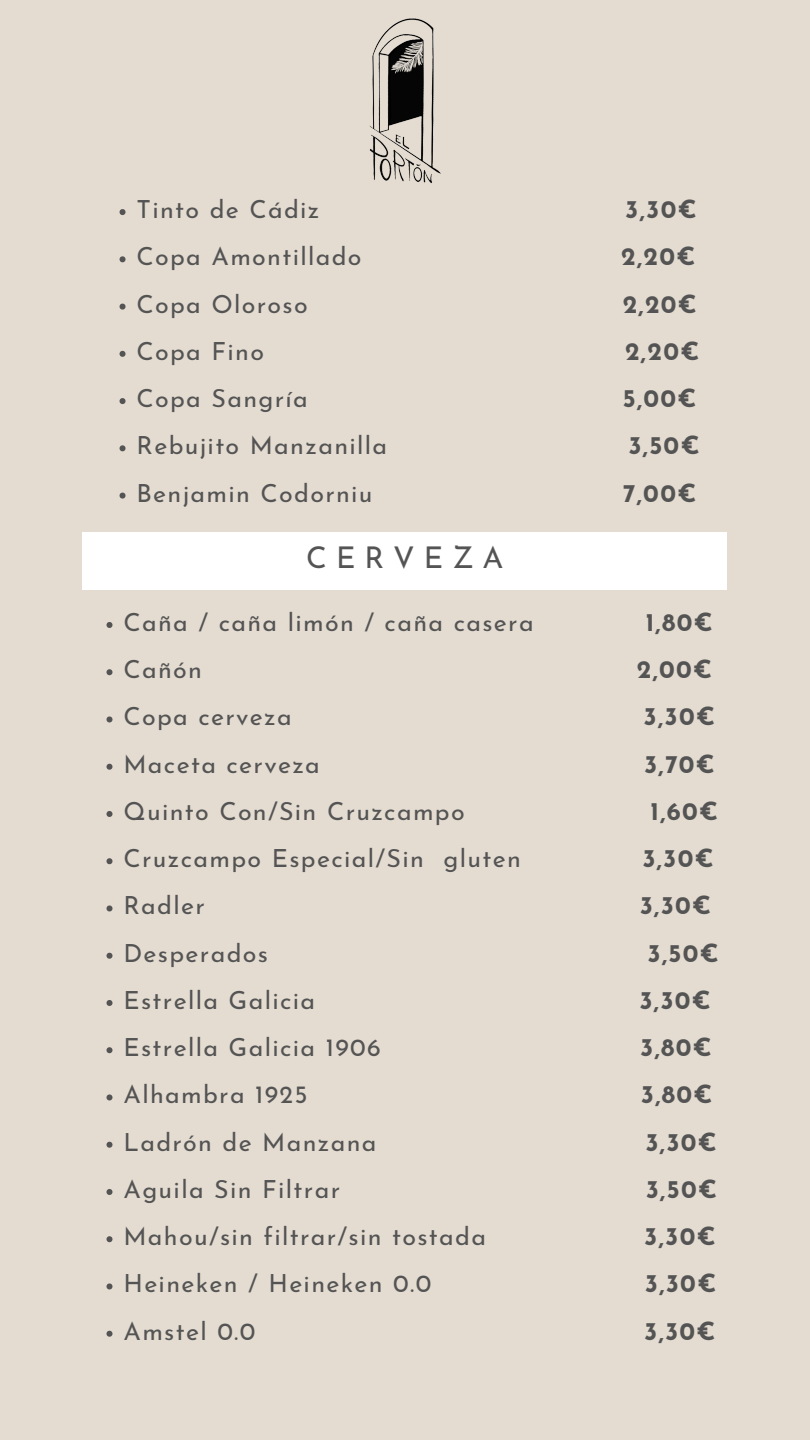
<style>
.page{position:relative;width:810px;height:1440px;background:#e4dcd1}
.page>*{position:absolute;margin:0;border:0;box-sizing:border-box;transform-origin:0 0}
.t1{font:30px "Josefin Sans";letter-spacing:.3em;color:#545454}
.t2{font:25px "Josefin Sans";letter-spacing:.055em;color:#545454}
.t3{font:700 25px "Josefin Sans";letter-spacing:.055em;color:#545454}
</style>
<div class="page">
<div style="left:83px;top:532px;width:644px;height:58px;background:#fff"></div>
<img style="left:369px;top:18px;width:72px;height:166px">
<svg style="left:120px;top:209px;width:6px;height:6px"></svg>
<svg style="left:120px;top:256px;width:6px;height:6px"></svg>
<svg style="left:120px;top:304px;width:6px;height:6px"></svg>
<svg style="left:120px;top:351px;width:6px;height:6px"></svg>
<svg style="left:120px;top:398px;width:6px;height:6px"></svg>
<svg style="left:120px;top:445px;width:6px;height:6px"></svg>
<svg style="left:120px;top:493px;width:6px;height:6px"></svg>
<svg style="left:106px;top:622px;width:6px;height:6px"></svg>
<svg style="left:106px;top:669px;width:6px;height:6px"></svg>
<svg style="left:106px;top:716px;width:6px;height:6px"></svg>
<svg style="left:106px;top:764px;width:6px;height:6px"></svg>
<svg style="left:106px;top:811px;width:6px;height:6px"></svg>
<svg style="left:106px;top:858px;width:6px;height:6px"></svg>
<svg style="left:106px;top:905px;width:6px;height:6px"></svg>
<svg style="left:106px;top:953px;width:6px;height:6px"></svg>
<svg style="left:106px;top:1000px;width:6px;height:6px"></svg>
<svg style="left:106px;top:1047px;width:6px;height:6px"></svg>
<svg style="left:106px;top:1094px;width:6px;height:6px"></svg>
<svg style="left:106px;top:1142px;width:6px;height:6px"></svg>
<svg style="left:106px;top:1189px;width:6px;height:6px"></svg>
<svg style="left:106px;top:1236px;width:6px;height:6px"></svg>
<svg style="left:106px;top:1283px;width:6px;height:6px"></svg>
<svg style="left:106px;top:1331px;width:6px;height:6px"></svg>
<p class="t2" style="left:137px;top:199px;width:184px">Tinto de Cádiz</p>
<p class="t3" style="left:625px;top:199px;width:73px">3,30€</p>
<p class="t2" style="left:137px;top:247px;width:227px">Copa Amontillado</p>
<p class="t3" style="left:621px;top:247px;width:76px">2,20€</p>
<p class="t2" style="left:137px;top:294px;width:173px">Copa Oloroso</p>
<p class="t3" style="left:623px;top:294px;width:76px">2,20€</p>
<p class="t2" style="left:137px;top:341px;width:129px">Copa Fino</p>
<p class="t3" style="left:625px;top:341px;width:76px">2,20€</p>
<p class="t2" style="left:137px;top:388px;width:173px">Copa Sangría</p>
<p class="t3" style="left:623px;top:388px;width:75px">5,00€</p>
<p class="t2" style="left:137px;top:436px;width:252px">Rebujito Manzanilla</p>
<p class="t3" style="left:628px;top:436px;width:73px">3,50€</p>
<p class="t2" style="left:137px;top:483px;width:238px">Benjamin Codorniu</p>
<p class="t3" style="left:623px;top:483px;width:75px">7,00€</p>
<p class="t1" style="left:306px;top:545px;width:199px">CERVEZA</p>
<h1 class="t2" style="left:123px;top:612px;width:412px">Caña / caña limón / caña casera</h1>
<h1 class="t3" style="left:646px;top:612px;width:69px">1,80€</h1>
<p class="t2" style="left:123px;top:659px;width:80px">Cañón</p>
<p class="t3" style="left:637px;top:659px;width:77px">2,00€</p>
<p class="t2" style="left:123px;top:707px;width:170px">Copa cerveza</p>
<p class="t3" style="left:644px;top:707px;width:73px">3,30€</p>
<p class="t2" style="left:123px;top:754px;width:198px">Maceta cerveza</p>
<p class="t3" style="left:644px;top:754px;width:72px">3,70€</p>
<p class="t2" style="left:123px;top:801px;width:343px">Quinto Con/Sin Cruzcampo</p>
<p class="t3" style="left:651px;top:801px;width:69px">1,60€</p>
<p class="t2" style="left:123px;top:848px;width:399px">Cruzcampo Especial/Sin gluten</p>
<p class="t3" style="left:642px;top:848px;width:73px">3,30€</p>
<p class="t2" style="left:123px;top:896px;width:83px">Radler</p>
<p class="t3" style="left:640px;top:896px;width:73px">3,30€</p>
<p class="t2" style="left:123px;top:943px;width:146px">Desperados</p>
<p class="t3" style="left:648px;top:943px;width:73px">3,50€</p>
<p class="t2" style="left:123px;top:990px;width:193px">Estrella Galicia</p>
<p class="t3" style="left:639px;top:990px;width:73px">3,30€</p>
<p class="t2" style="left:123px;top:1037px;width:259px">Estrella Galicia 1906</p>
<p class="t3" style="left:640px;top:1037px;width:73px">3,80€</p>
<p class="t2" style="left:123px;top:1085px;width:186px">Alhambra 1925</p>
<p class="t3" style="left:641px;top:1085px;width:73px">3,80€</p>
<p class="t2" style="left:123px;top:1132px;width:255px">Ladrón de Manzana</p>
<p class="t3" style="left:645px;top:1132px;width:73px">3,30€</p>
<p class="t2" style="left:123px;top:1179px;width:218px">Aguila Sin Filtrar</p>
<p class="t3" style="left:646px;top:1179px;width:73px">3,50€</p>
<p class="t2" style="left:123px;top:1226px;width:364px">Mahou/sin filtrar/sin tostada</p>
<p class="t3" style="left:644px;top:1226px;width:73px">3,30€</p>
<p class="t2" style="left:123px;top:1274px;width:309px">Heineken / Heineken 0.0</p>
<p class="t3" style="left:645px;top:1274px;width:73px">3,30€</p>
<p class="t2" style="left:123px;top:1321px;width:133px">Amstel 0.0</p>
<p class="t3" style="left:644px;top:1321px;width:73px">3,30€</p>
</div>
